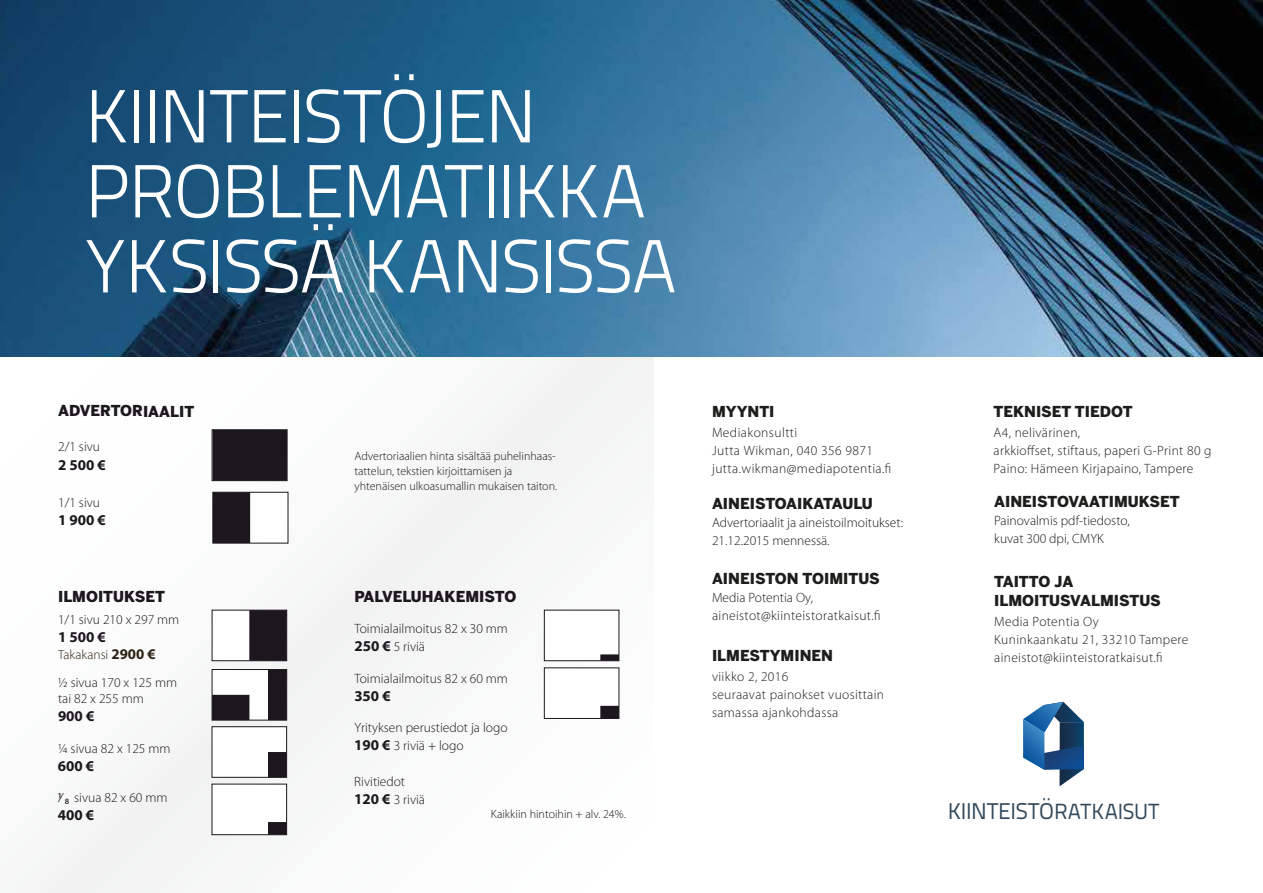
<style>
.page{position:relative;width:1263px;height:893px;background:#fff}
.page>*{position:absolute;margin:0;border:0;box-sizing:border-box;transform-origin:0 0}
.t1{font:300 75px/75px "Titillium Text 22 L";letter-spacing:-.025em;color:#fff}
.t2{font:22.65px "Titillium Text 22 L";letter-spacing:-.015em;color:#32485a}
.t3{font:900 15px/19.5px "Benton Sans";color:#1d1d1b}
.t4{font:900 15px "Benton Sans";color:#1b171d}
.t5{font:700 15px "Myriad Pro";color:#1b171d}
.t6{font:300 13.5px/18px "Myriad Pro";letter-spacing:.025em;color:#1d1d1b}
.t7{font:300 13.5px/18px "Myriad Pro";color:#1b171d}
.t8{font:300 13.5px/18px "Myriad Pro";color:#1d1d1b}
.t9{font:300 13.35px "Myriad Pro";color:#2e2216}
.t10{font:300 12px/15px "Myriad Pro";color:#1b171d}
.s1{font-weight:700;font-size:15px}
.s2{font-weight:700;font-size:14.85px}
.s3{font-weight:400}
.s4{font-size:21.9px}
</style>
<div class="page">
<img style="left:0;top:0;width:1262px;height:357px">
<svg style="left:19px;top:357px;width:634px;height:536px"></svg>
<svg style="left:1023px;top:702px;width:61px;height:84px"></svg>
<div style="left:213px;top:430px;width:74px;height:51px;background:#1b171d"></div>
<div style="left:213px;top:492px;width:75px;height:51px;background:#fff"></div>
<div style="left:213px;top:492px;width:75px;height:51px;border:1px solid #1b171d"></div>
<div style="left:213px;top:492px;width:37px;height:51px;background:#1b171d"></div>
<div style="left:212px;top:610px;width:75px;height:51px;background:#fff"></div>
<div style="left:212px;top:610px;width:75px;height:51px;border:1px solid #1b171d"></div>
<div style="left:249px;top:610px;width:38px;height:51px;background:#1b171d"></div>
<div style="left:212px;top:669px;width:75px;height:51px;background:#fff"></div>
<div style="left:212px;top:669px;width:75px;height:51px;border:1px solid #1b171d"></div>
<div style="left:268px;top:669px;width:19px;height:51px;background:#1b171d"></div>
<div style="left:212px;top:695px;width:37px;height:25px;background:#1b171d"></div>
<div style="left:212px;top:727px;width:75px;height:50px;background:#fff"></div>
<div style="left:212px;top:726px;width:75px;height:51px;border:1px solid #1b171d"></div>
<div style="left:268px;top:752px;width:19px;height:25px;background:#1b171d"></div>
<div style="left:212px;top:784px;width:75px;height:51px;background:#fff"></div>
<div style="left:212px;top:784px;width:75px;height:51px;border:1px solid #1b171d"></div>
<div style="left:268px;top:822px;width:19px;height:13px;background:#1b171d"></div>
<div style="left:544px;top:668px;width:75px;height:50px;background:#fff"></div>
<div style="left:544px;top:668px;width:75px;height:51px;border:1px solid #1b171d"></div>
<div style="left:600px;top:706px;width:19px;height:12px;background:#1b171d"></div>
<div style="left:544px;top:610px;width:75px;height:51px;background:#fff"></div>
<div style="left:544px;top:610px;width:75px;height:51px;border:1px solid #1b171d"></div>
<div style="left:600px;top:654px;width:19px;height:7px;background:#1b171d"></div>
<h1 class="t1" style="left:85px;top:75px;width:594px">KIINTEISTÖJEN<br>PROBLEMATIIKKA<br>YKSISSÄ KANSISSA</h1>
<p class="t4" style="left:58px;top:402px;width:138px">ADVERTORIAALIT</p>
<p class="t7" style="left:58px;top:438px;width:44px">2/1 sivu</p>
<p class="t5" style="left:58px;top:455px;width:49px">2 500 €</p>
<p class="t7" style="left:58px;top:494px;width:44px">1/1 sivu</p>
<p class="t5" style="left:58px;top:510px;width:49px">1 900 €</p>
<p class="t10" style="left:354px;top:449px;width:204px">Advertoriaalien hinta sisältää puhelinhaas&shy;tattelun, tekstien kirjoittamisen ja yhtenäisen ulkoasumallin mukaisen taiton.</p>
<p class="t4" style="left:58px;top:587px;width:109px">ILMOITUKSET</p>
<p class="t4" style="left:354px;top:587px;width:163px">PALVELUHAKEMISTO</p>
<p class="t7" style="left:354px;top:620px;width:155px">Toimialailmoitus 82 x 30 mm<br><span class="s1">250 €</span> 5 riviä</p>
<p class="t7" style="left:354px;top:669px;width:155px">Toimialailmoitus 82 x 60 mm</p>
<p class="t5" style="left:354px;top:686px;width:38px">350 €</p>
<p class="t7" style="left:354px;top:719px;width:155px">Yrityksen perustiedot ja logo<br><span class="s1">190 €</span> 3 riviä + logo</p>
<p class="t7" style="left:354px;top:773px;width:72px">Rivitiedot<br><span class="s1">120 €</span> 3 riviä</p>
<p class="t10" style="left:491px;top:807px;width:137px">Kaikkiin hintoihin + alv. 24%.</p>
<p class="t7" style="left:58px;top:610px;width:123px">1/1 sivu 210 x 297 mm</p>
<p class="t5" style="left:58px;top:627px;width:49px">1 500 €</p>
<p class="t9" style="left:58px;top:648px;width:99px">Takakansi <span class="s2">2900 €</span></p>
<p class="t7" style="left:58px;top:674px;width:121px;line-height:16.5px">½ sivua 170 x 125 mm tai 82 x 255 mm</p>
<p class="t5" style="left:58px;top:706px;width:38px">900 €</p>
<p class="t7" style="left:58px;top:739px;width:114px">¼ sivua 82 x 125 mm</p>
<p class="t5" style="left:58px;top:756px;width:38px">600 €</p>
<p class="t7" style="left:58px;top:789px;width:111px"><span class="s3">1⁄ 8</span> sivua 82 x 60 mm</p>
<p class="t5" style="left:58px;top:805px;width:38px">400 €</p>
<p class="t3" style="left:712px;top:402px;width:64px">MYYNTI</p>
<p class="t6" style="left:712px;top:424px;width:181px">Mediakonsultti<br>Jutta Wikman, 040 356 9871 jutta.wikman@mediapotentia.fi</p>
<p class="t3" style="left:712px;top:494px;width:162px">AINEISTOAIKATAULU</p>
<p class="t8" style="left:712px;top:514px;width:192px">Advertoriaalit ja aineistoilmoitukset:<br>21.12.2015 mennessä.</p>
<p class="t3" style="left:712px;top:569px;width:169px">AINEISTON TOIMITUS</p>
<p class="t6" style="left:712px;top:589px;width:170px">Media Potentia Oy, aineistot@kiinteistoratkaisut.fi</p>
<p class="t3" style="left:712px;top:646px;width:123px">ILMESTYMINEN</p>
<p class="t6" style="left:712px;top:667px;width:174px">viikko 2, 2016<br>seuraavat painokset vuosittain samassa ajankohdassa</p>
<p class="t3" style="left:993px;top:402px;width:141px">TEKNISET TIEDOT</p>
<p class="t6" style="left:993px;top:424px;width:219px">A4, nelivärinen,<br>arkkioffset, stiftaus, paperi G-Print 80 g<br>Paino: Hämeen Kirjapaino, Tampere</p>
<p class="t3" style="left:994px;top:492px;width:187px">AINEISTOVAATIMUKSET</p>
<p class="t8" style="left:994px;top:512px;width:137px">Painovalmis pdf-tiedosto, kuvat 300 dpi, CMYK</p>
<p class="t3" style="left:994px;top:571px;width:168px">TAITTO JA<br>ILMOITUSVALMISTUS</p>
<p class="t6" style="left:994px;top:612px;width:196px">Media Potentia Oy<br>Kuninkaankatu 21, 33210 Tampere aineistot@kiinteistoratkaisut.fi</p>
<h2 class="t2" style="left:948px;top:794px;width:213px">KIINTEISTÖ<span class="s4">RATKAISUT</span></h2>
</div>
